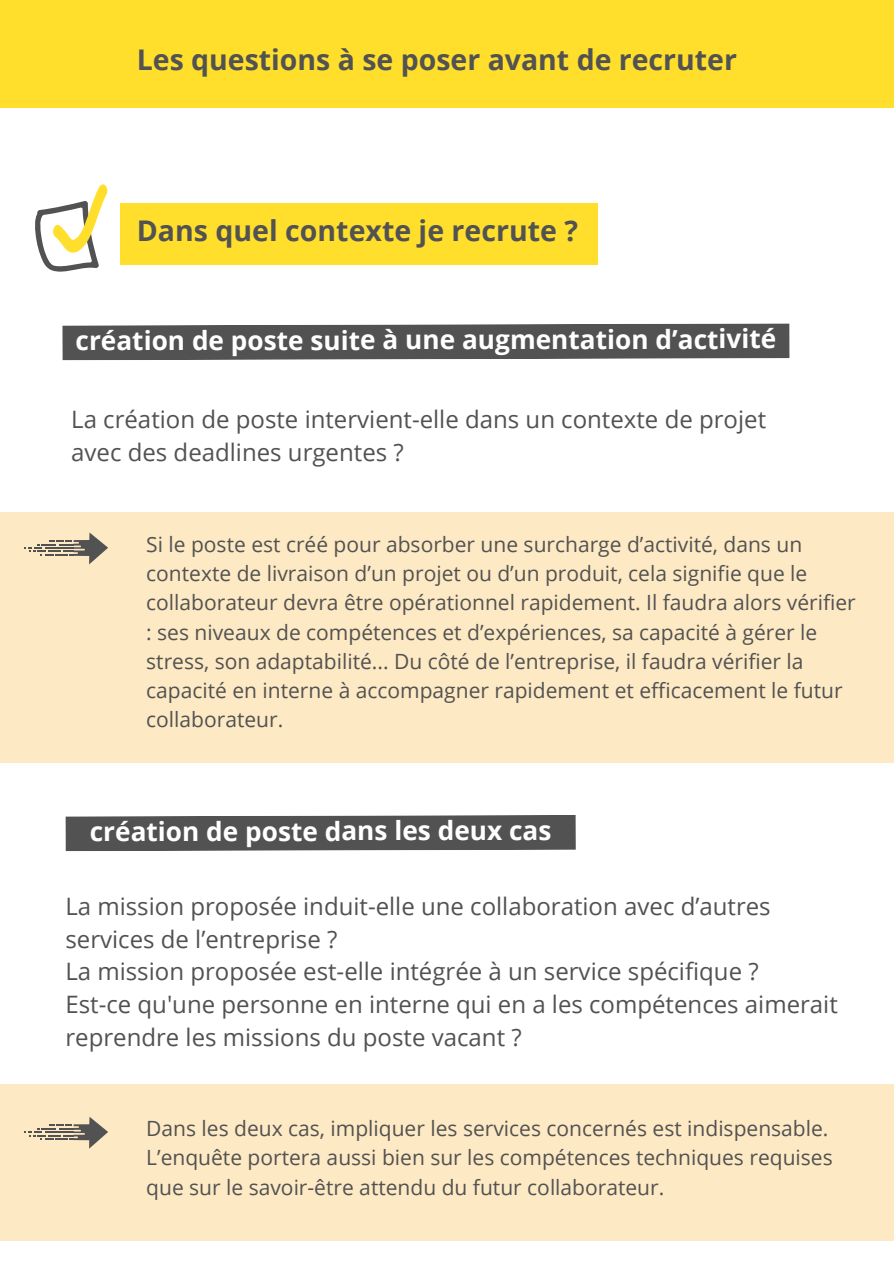
<style>
.page{position:relative;width:894px;height:1264px;background:#fff}
.page>*{position:absolute;margin:0;border:0;box-sizing:border-box;transform-origin:0 0}
.t1{font:700 28.5px "Open Sans";color:#525252}
.t2{font:700 26.25px "Open Sans";letter-spacing:-.005em;color:#fff}
.t3{font:24px/32.7px "Open Sans";color:#525252}
.t4{font:21px/29.2px "Open Sans";color:#525252}
</style>
<div class="page">
<div style="left:120px;top:203px;width:477px;height:62px;background:#ffdf2c"></div>
<svg style="left:35px;top:184px;width:73px;height:88px"></svg>
<svg style="left:62px;top:323px;width:727px;height:37px;background:#5d5d5d"></svg>
<div style="left:0;top:512px;width:893px;height:250px;background:#fde9c3"></div>
<svg style="left:24px;top:532px;width:84px;height:32px"></svg>
<div style="left:0;top:1084px;width:893px;height:156px;background:#fde9c3"></div>
<svg style="left:24px;top:1117px;width:84px;height:31px"></svg>
<div style="left:65px;top:815px;width:510px;height:36px;background:#525252"></div>
<div style="left:0;top:0;width:893px;height:107px;background:#ffdf2c"></div>
<h1 class="t1" style="left:137px;top:40px;width:601px">Les questions à se poser avant de recruter</h1>
<h1 class="t1" style="left:137px;top:211px;width:442px">Dans quel contexte je recrute ?</h1>
<h1 class="t2" style="left:75px;top:321px;width:702px">création de poste suite à une augmentation d’activité</h1>
<p class="t3" style="left:71px;top:403px;width:696px">La création de poste intervient-elle dans un contexte de projet avec des deadlines urgentes ?</p>
<h1 class="t4" style="left:146px;top:529px;width:711px">Si le poste est créé pour absorber une surcharge d’activité, dans un contexte de livraison d’un projet ou d’un produit, cela signifie que le collaborateur devra être opérationnel rapidement. Il faudra alors vérifier : ses niveaux de compétences et d’expériences, sa capacité à gérer le stress, son adaptabilité... Du côté de l’entreprise, il faudra vérifier la capacité en interne à accompagner rapidement et efficacement le futur collaborateur.</h1>
<p class="t2" style="left:90px;top:812px;width:463px">création de poste dans les deux cas</p>
<p class="t3" style="left:65px;top:889px;width:773px">La mission proposée induit-elle une collaboration avec d’autres services de l’entreprise ?<br>La mission proposée est-elle intégrée à un service spécifique ?<br>Est-ce qu'une personne en interne qui en a les compétences aimerait reprendre les missions du poste vacant ?</p>
<h2 class="t4" style="left:146px;top:1113px;width:687px">Dans les deux cas, impliquer les services concernés est indispensable.<br>L’enquête portera aussi bien sur les compétences techniques requises que sur le savoir-être attendu du futur collaborateur.</h2>
</div>
